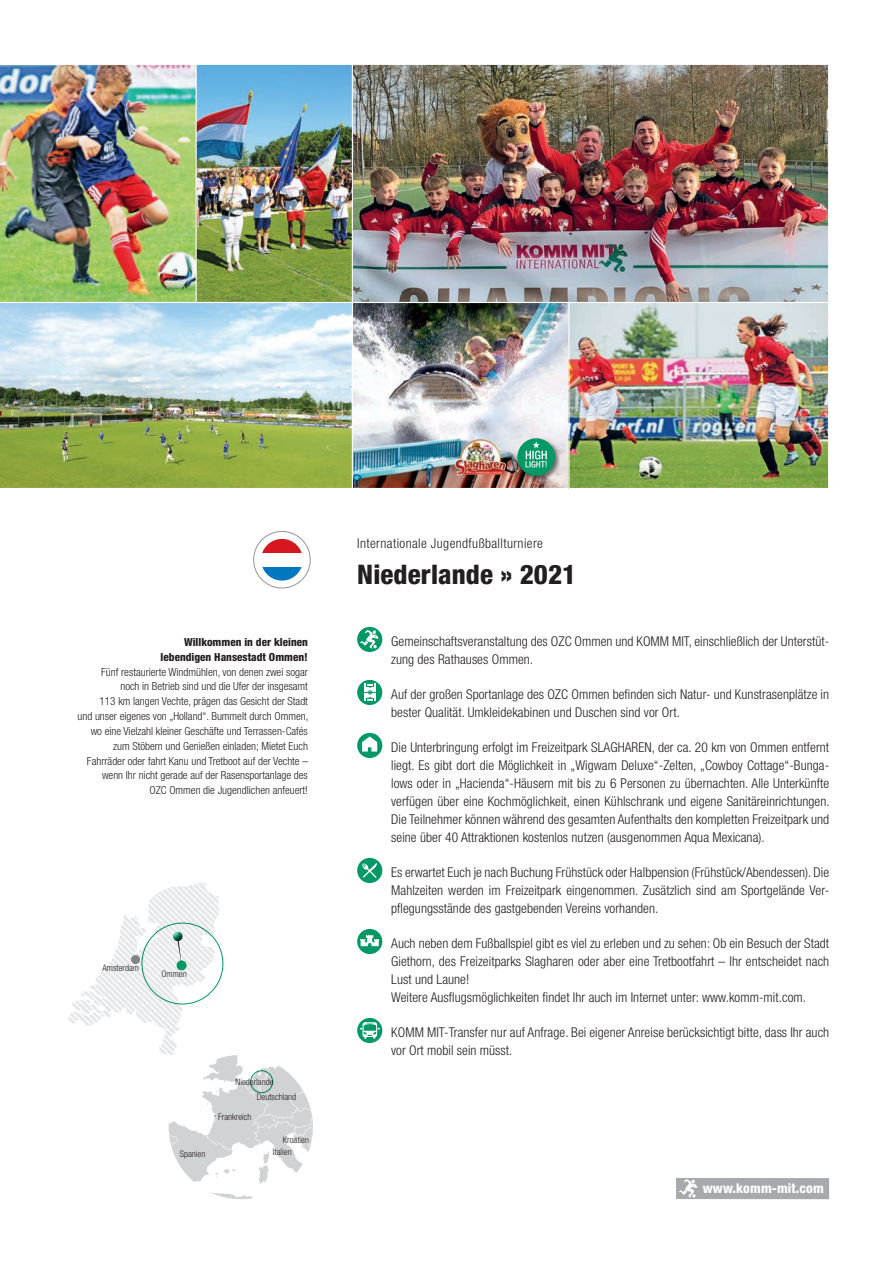
<style>
.page{position:relative;width:893px;height:1263px;background:#fff}
.page>*{position:absolute;margin:0;border:0;box-sizing:border-box;transform-origin:0 0}
.t1{font:800 condensed 27px "Helvetica Neue";letter-spacing:.005em;color:#231f20}
.Blauer_Textkörper{font:300 condensed 13.5px/18px "Helvetica Neue";letter-spacing:.005em;color:#231f20}
.Blauer_Textkörper-2{font:300 condensed 13.5px "Helvetica Neue";letter-spacing:.03em;color:#231f20}
.t2{font:800 condensed 13.5px "Helvetica Neue";letter-spacing:.01em;color:#fff}
.t3{font:300 condensed 11.1px/14.9px "Helvetica Neue";color:#231f20;text-align:right}
.t4{font:800 condensed 11.1px/14.9px "Helvetica Neue";color:#231f20;text-align:right}
.t5{font:300 condensed 9px "Helvetica Neue";color:#231f20}
</style>
<div class="page">
<div style="left:177px;top:961px;width:9px;height:9px;background:#009864;border-radius:50%"></div>
<div style="left:177px;top:961px;width:9px;height:9px;border:1px solid #009864;border-radius:50%"></div>
<svg style="left:115px;top:883px;width:88px;height:83px"></svg>
<svg style="left:253px;top:531px;width:58px;height:58px"></svg>
<svg style="left:261px;top:566px;width:42px;height:15px"></svg>
<svg style="left:261px;top:539px;width:42px;height:14px"></svg>
<div style="left:261px;top:553px;width:42px;height:13px;background:#fff"></div>
<div style="left:357px;top:627px;width:25px;height:25px;background:#009864;border-radius:50%"></div>
<svg style="left:360px;top:630px;width:19px;height:19px"></svg>
<div style="left:357px;top:680px;width:25px;height:25px;background:#009864;border-radius:50%"></div>
<svg style="left:364px;top:683px;width:12px;height:18px"></svg>
<div style="left:357px;top:733px;width:25px;height:25px;background:#009864;border-radius:50%"></div>
<svg style="left:362px;top:736px;width:15px;height:15px"></svg>
<div style="left:357px;top:858px;width:25px;height:25px;background:#009864;border-radius:50%"></div>
<svg style="left:362px;top:863px;width:15px;height:15px"></svg>
<div style="left:357px;top:929px;width:25px;height:25px;background:#009864;border-radius:50%"></div>
<svg style="left:360px;top:935px;width:19px;height:11px"></svg>
<div style="left:357px;top:1018px;width:25px;height:25px;background:#009864;border-radius:50%"></div>
<svg style="left:360px;top:1022px;width:20px;height:17px"></svg>
<svg style="left:169px;top:1047px;width:144px;height:152px"></svg>
<div style="left:676px;top:1178px;width:153px;height:21px;background:#a8a9ad"></div>
<svg style="left:679px;top:1179px;width:19px;height:19px"></svg>
<img style="left:353px;top:66px;width:474px;height:236px">
<img style="left:353px;top:304px;width:474px;height:183px">
<div style="left:337px;top:302px;width:234px;height:187px;border:1px solid #fff"></div>
<div style="left:516px;top:437px;width:45px;height:45px;background:#231f20;opacity:.6"></div>
<div style="left:517px;top:438px;width:38px;height:38px;background:#009864;border-radius:50%"></div>
<svg style="left:525px;top:441px;width:22px;height:26px"></svg>
<img style="left:454px;top:438px;width:53px;height:38px">
<img style="left:0;top:64px;width:196px;height:238px">
<img style="left:198px;top:66px;width:153px;height:236px">
<div style="left:196px;top:64px;width:157px;height:240px;border:1px solid #fff"></div>
<div style="left:568px;top:302px;width:261px;height:187px;border:1px solid #fff"></div>
<img style="left:0;top:302px;width:353px;height:187px">
<p class="t4" style="left:161px;top:634px;width:149px">Willkommen in der kleinen lebendigen Hansestadt Ommen!</p>
<p class="t3" style="left:77px;top:664px;width:232px">Fünf restaurierte Windmühlen, von denen zwei sogar<br>noch in Betrieb sind und die Ufer der insgesamt<br>113 km langen Vechte, prägen das Gesicht der Stadt<br>und unser eigenes von „Holland“. Bummelt durch Ommen, wo eine Vielzahl kleiner Geschäfte und Terrassen-Cafés zum Stöbern und Genießen einladen; Mietet Euch Fahrräder oder fahrt Kanu und Tretboot auf der Vechte – wenn Ihr nicht gerade auf der Rasensportanlage des<br>OZC Ommen die Jugendlichen anfeuert!</p>
<p class="t5" style="left:102px;top:963px;width:38px">Amsterdam</p>
<p class="t5" style="left:162px;top:969px;width:27px">Ommen</p>
<p class="t5" style="left:180px;top:1149px;width:27px">Spanien</p>
<p class="t5" style="left:236px;top:1076px;width:39px">Niederlande</p>
<p class="t5" style="left:218px;top:1112px;width:35px">Frankreich</p>
<p class="t5" style="left:257px;top:1091px;width:41px">Deutschland</p>
<p class="t5" style="left:283px;top:1135px;width:28px">Kroatien</p>
<p class="t5" style="left:273px;top:1147px;width:20px">Italien</p>
<p class="Blauer_Textkörper-2" style="left:357px;top:535px;width:187px">Internationale Jugendfußballturniere</p>
<p class="t1" style="left:357px;top:557px;width:221px">Niederlande » 2021</p>
<p class="Blauer_Textkörper" style="left:391px;top:632px;width:439px">Gemeinschaftsveranstaltung des OZC Ommen und KOMM MIT, einschließlich der Unterstüt&shy;zung des Rathauses Ommen.</p>
<p class="Blauer_Textkörper" style="left:391px;top:685px;width:439px">Auf der großen Sportanlage des OZC Ommen befinden sich Natur- und Kunstrasenplätze in bester Qualität. Umkleidekabinen und Duschen sind vor Ort.</p>
<p class="Blauer_Textkörper" style="left:391px;top:738px;width:440px;text-align:justify">Die Unterbringung erfolgt im Freizeitpark SLAGHAREN, der ca. 20 km von Ommen entfernt liegt. Es gibt dort die Möglichkeit in „Wigwam Deluxe“-Zelten, „Cowboy Cottage“-Bunga&shy;lows oder in „Hacienda“-Häusern mit bis zu 6 Personen zu übernachten. Alle Unterkünfte verfügen über eine Kochmöglichkeit, einen Kühlschrank und eigene Sanitäreinrichtungen.<br>Die Teilnehmer können während des gesamten Aufenthalts den kompletten Freizeitpark und seine über 40 Attraktionen kostenlos nutzen (ausgenommen Aqua Mexicana).</p>
<p class="Blauer_Textkörper" style="left:391px;top:863px;width:439px;text-align:justify">Es erwartet Euch je nach Buchung Frühstück oder Halbpension (Frühstück/Abendessen). Die Mahlzeiten werden im Freizeitpark eingenommen. Zusätzlich sind am Sportgelände Ver&shy;pflegungsstände des gastgebenden Vereins vorhanden.</p>
<p class="Blauer_Textkörper" style="left:391px;top:934px;width:439px;text-align:justify">Auch neben dem Fußballspiel gibt es viel zu erleben und zu sehen: Ob ein Besuch der Stadt Giethorn, des Freizeitparks Slagharen oder aber eine Tretbootfahrt – Ihr entscheidet nach Lust und Laune!</p>
<p class="Blauer_Textkörper" style="left:391px;top:988px;width:416px">Weitere Ausflugsmöglichkeiten findet Ihr auch im Internet unter: www.komm-mit.com.</p>
<p class="Blauer_Textkörper" style="left:391px;top:1023px;width:440px">KOMM MIT-Transfer nur auf Anfrage. Bei eigener Anreise berücksichtigt bitte, dass Ihr auch vor Ort mobil sein müsst.</p>
<p class="t2" style="left:703px;top:1180px;width:123px">www.komm-mit.com</p>
</div>
